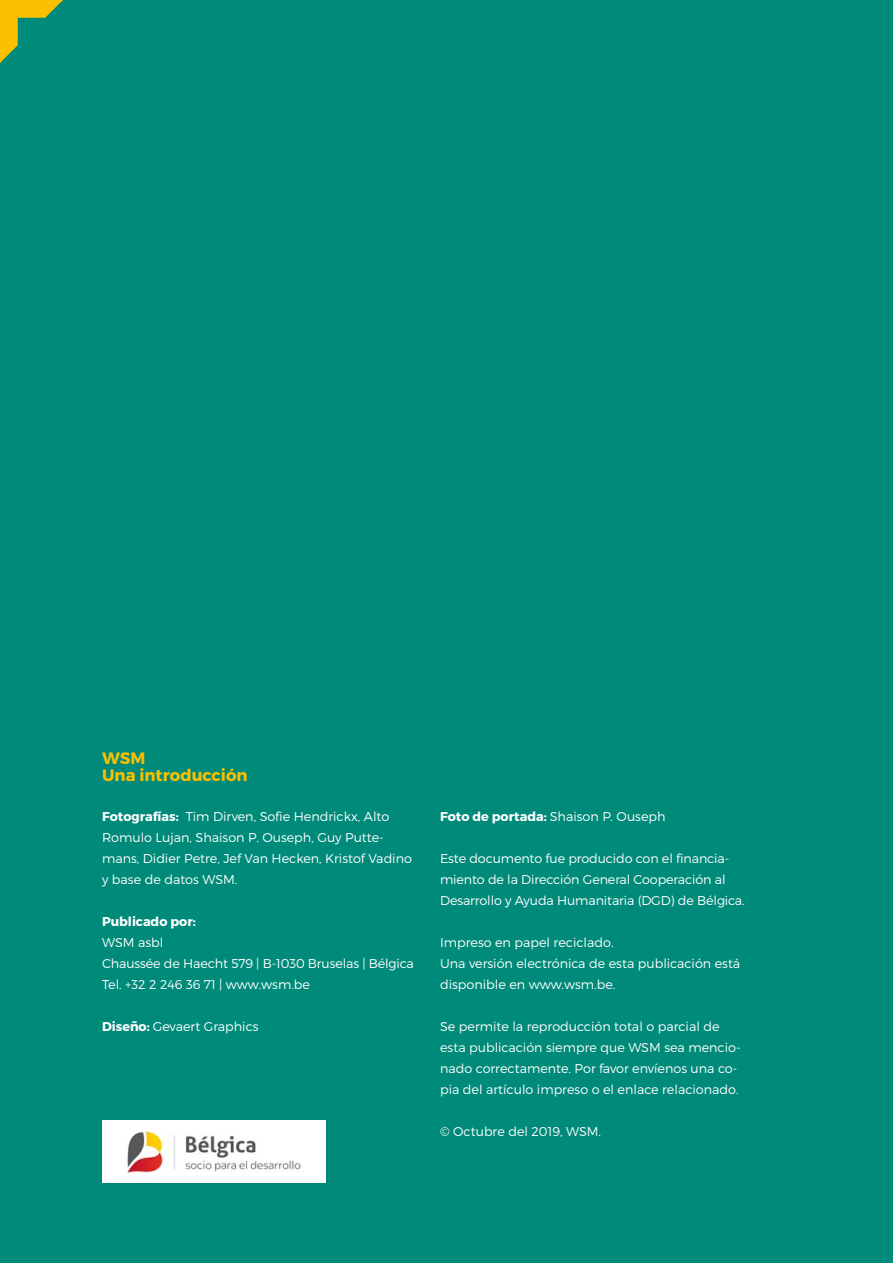
<style>
.page{position:relative;width:893px;height:1263px;background:#008a7a}
.page>*{position:absolute;margin:0;border:0;box-sizing:border-box;transform-origin:0 0}
.t1{font:700 16.5px/16.5px "Montserrat";color:#fbbf00}
.t2{font:300 12.75px/21px "Montserrat";color:#fff}
.t3{font:700 12.75px "Montserrat";color:#fff}
.s1{font-weight:700}
</style>
<div class="page">
<svg style="left:0;top:0;width:63px;height:63px"></svg>
<div style="left:102px;top:1120px;width:224px;height:62px;background:#fff"></div>
<img style="left:127px;top:1131px;width:174px;height:47px">
<p class="t1" style="left:102px;top:750px;width:147px">WSM<br>Una introducción</p>
<p class="t2" style="left:102px;top:806px;width:311px"><span class="s1">Fotografías:</span> Tim Dirven, Sofie Hendrickx, Alto Romulo Lujan, Shaison P. Ouseph, Guy Putte&shy;mans, Didier Petre, Jef Van Hecken, Kristof Vadino y base de datos WSM.</p>
<p class="t3" style="left:102px;top:914px;width:95px">Publicado por:</p>
<p class="t2" style="left:102px;top:932px;width:313px">WSM asbl<br>Chaussée de Haecht 579 | B-1030 Bruselas | Bélgica<br>Tel. +32 2 246 36 71 | www.wsm.be</p>
<p class="t2" style="left:102px;top:1016px;width:158px"><span class="s1">Diseño:</span> Gevaert Graphics</p>
<p class="t2" style="left:440px;top:806px;width:227px"><span class="s1">Foto de portada:</span> Shaison P. Ouseph</p>
<p class="t2" style="left:440px;top:848px;width:306px">Este documento fue producido con el financia&shy;miento de la Dirección General Cooperación al<br>Desarrollo y Ayuda Humanitaria (DGD) de Bélgica.</p>
<p class="t2" style="left:440px;top:932px;width:302px">Impreso en papel reciclado.<br>Una versión electrónica de esta publicación está disponible en www.wsm.be.</p>
<p class="t2" style="left:440px;top:1016px;width:302px">Se permite la reproducción total o parcial de esta publicación siempre que WSM sea mencio&shy;nado correctamente. Por favor envíenos una co&shy;pia del artículo impreso o el enlace relacionado.</p>
<p class="t2" style="left:440px;top:1121px;width:163px">© Octubre del 2019, WSM.</p>
</div>
